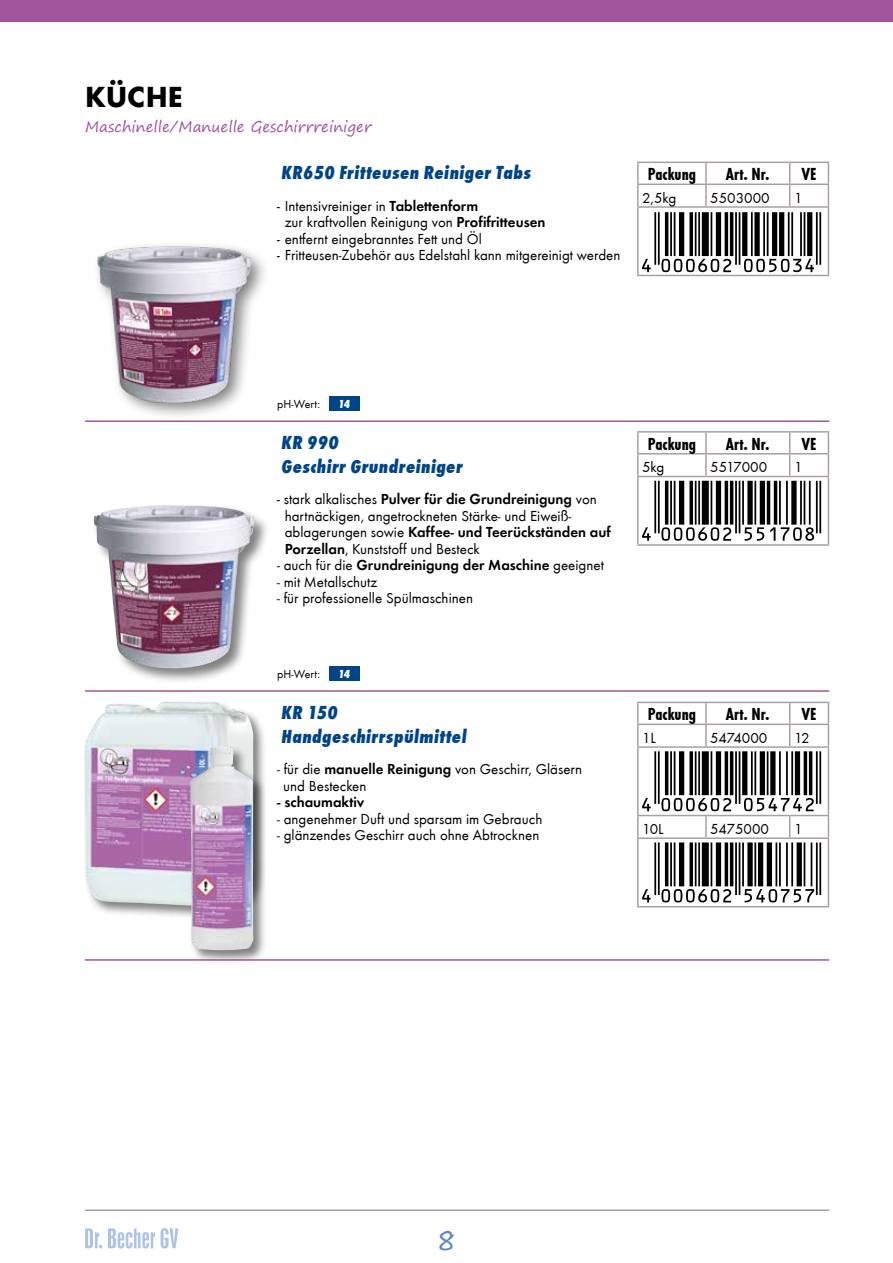
<style>
.page{position:relative;width:893px;height:1263px;background:#fff}
.page>*{position:absolute;margin:0;border:0;box-sizing:border-box;transform-origin:0 0}
.t1{font:700 30px "Futura TTU";color:#000}
.t2{font:30px "Segoe Print";color:#5f89c6}
.t3{font:19.5px/23.4px "Futura TCE Ext Bol Con Obl";letter-spacing:.025em;color:#004587}
.t4{font:18px "Futura TCE Bol Con";color:#000}
.t5{font:15px/16.5px "Futura TCE Boo";color:#000}
.t6{font:15px "Futura TCE Dem";color:#000}
.t7{font:15px "Futura T";color:#000}
.t8{font:15px "Segoe Print";color:#a2559d}
.t9{font:12px "Futura TCE Boo";color:#000}
.t10{font:12px "Futura TCE Ext Bol Con Obl";color:#fff}
.s1{font-family:"Futura T"}
.s2{font-family:"Futura TCE Dem"}
.s3{font-family:"Futura TCE Boo"}
</style>
<div class="page">
<svg style="left:85px;top:1228px;width:17px;height:20px"></svg>
<svg style="left:108px;top:1228px;width:47px;height:20px"></svg>
<svg style="left:161px;top:1228px;width:17px;height:20px"></svg>
<div style="left:0;top:0;width:893px;height:21px;background:#a2559d"></div>
<div style="left:92px;top:503px;width:178px;height:181px;background:#000;opacity:.5"></div>
<img style="left:93px;top:505px;width:162px;height:163px">
<hr style="left:85px;top:690px;width:744px;height:2px;background:#a2559d">
<hr style="left:637px;top:162px;width:69px;height:1px;background:#a8a0a4">
<hr style="left:637px;top:163px;width:2px;height:21px;background:#a8a0a4">
<hr style="left:706px;top:162px;width:84px;height:1px;background:#a8a0a4">
<hr style="left:705px;top:163px;width:2px;height:21px;background:#a8a0a4">
<hr style="left:790px;top:162px;width:39px;height:1px;background:#a8a0a4">
<hr style="left:637px;top:184px;width:69px;height:1px;background:#a8a0a4">
<hr style="left:637px;top:185px;width:2px;height:21px;background:#a8a0a4">
<hr style="left:706px;top:184px;width:84px;height:1px;background:#a8a0a4">
<hr style="left:705px;top:185px;width:2px;height:21px;background:#a8a0a4">
<hr style="left:790px;top:184px;width:39px;height:1px;background:#a8a0a4">
<svg style="left:789px;top:163px;width:1px;height:43px"></svg>
<svg style="left:828px;top:163px;width:1px;height:43px"></svg>
<hr style="left:637px;top:206px;width:69px;height:2px;background:#a8a0a4">
<hr style="left:637px;top:208px;width:2px;height:67px;background:#a8a0a4">
<hr style="left:706px;top:206px;width:84px;height:2px;background:#a8a0a4">
<hr style="left:790px;top:206px;width:39px;height:2px;background:#a8a0a4">
<hr style="left:828px;top:208px;width:1px;height:67px;background:#a8a0a4">
<hr style="left:637px;top:275px;width:69px;height:1px;background:#a8a0a4">
<hr style="left:706px;top:275px;width:84px;height:1px;background:#a8a0a4">
<hr style="left:790px;top:275px;width:39px;height:1px;background:#a8a0a4">
<hr style="left:85px;top:420px;width:744px;height:2px;background:#a2559d">
<hr style="left:637px;top:431px;width:69px;height:2px;background:#a8a0a4">
<hr style="left:637px;top:433px;width:2px;height:20px;background:#a8a0a4">
<hr style="left:706px;top:431px;width:84px;height:2px;background:#a8a0a4">
<hr style="left:790px;top:431px;width:39px;height:2px;background:#a8a0a4">
<hr style="left:637px;top:453px;width:69px;height:1px;background:#a8a0a4">
<hr style="left:637px;top:454px;width:2px;height:22px;background:#a8a0a4">
<hr style="left:790px;top:453px;width:39px;height:1px;background:#a8a0a4">
<svg style="left:828px;top:433px;width:1px;height:43px"></svg>
<hr style="left:637px;top:476px;width:69px;height:1px;background:#a8a0a4">
<hr style="left:637px;top:477px;width:2px;height:67px;background:#a8a0a4">
<hr style="left:790px;top:476px;width:39px;height:1px;background:#a8a0a4">
<hr style="left:828px;top:477px;width:1px;height:67px;background:#a8a0a4">
<hr style="left:637px;top:544px;width:69px;height:2px;background:#a8a0a4">
<hr style="left:706px;top:544px;width:84px;height:2px;background:#a8a0a4">
<hr style="left:790px;top:544px;width:39px;height:2px;background:#a8a0a4">
<div style="left:83px;top:700px;width:184px;height:220px;background:#000;opacity:.5"></div>
<img style="left:97px;top:702px;width:66px;height:18px">
<div style="left:188px;top:745px;width:79px;height:219px;background:#000;opacity:.5"></div>
<img style="left:191px;top:746px;width:30px;height:35px">
<hr style="left:637px;top:702px;width:69px;height:1px;background:#a8a0a4">
<hr style="left:637px;top:703px;width:2px;height:21px;background:#a8a0a4">
<hr style="left:706px;top:702px;width:84px;height:1px;background:#a8a0a4">
<hr style="left:790px;top:702px;width:39px;height:1px;background:#a8a0a4">
<hr style="left:637px;top:724px;width:69px;height:1px;background:#a8a0a4">
<hr style="left:637px;top:725px;width:2px;height:21px;background:#a8a0a4">
<hr style="left:790px;top:724px;width:39px;height:1px;background:#a8a0a4">
<svg style="left:828px;top:703px;width:1px;height:43px"></svg>
<hr style="left:637px;top:746px;width:69px;height:2px;background:#a8a0a4">
<hr style="left:637px;top:748px;width:2px;height:67px;background:#a8a0a4">
<hr style="left:790px;top:746px;width:39px;height:2px;background:#a8a0a4">
<hr style="left:828px;top:748px;width:1px;height:67px;background:#a8a0a4">
<hr style="left:637px;top:815px;width:69px;height:1px;background:#a8a0a4">
<hr style="left:637px;top:816px;width:2px;height:21px;background:#a8a0a4">
<hr style="left:790px;top:815px;width:39px;height:1px;background:#a8a0a4">
<svg style="left:828px;top:816px;width:1px;height:21px"></svg>
<hr style="left:637px;top:837px;width:69px;height:2px;background:#a8a0a4">
<hr style="left:637px;top:839px;width:2px;height:67px;background:#a8a0a4">
<hr style="left:790px;top:837px;width:39px;height:2px;background:#a8a0a4">
<hr style="left:828px;top:839px;width:1px;height:67px;background:#a8a0a4">
<hr style="left:637px;top:906px;width:69px;height:1px;background:#a8a0a4">
<hr style="left:706px;top:906px;width:84px;height:1px;background:#a8a0a4">
<hr style="left:790px;top:906px;width:39px;height:1px;background:#a8a0a4">
<svg style="left:642px;top:703px;width:179px;height:199px"></svg>
<div style="left:329px;top:396px;width:31px;height:14px;background:#004587"></div>
<div style="left:329px;top:666px;width:31px;height:14px;background:#004587"></div>
<hr style="left:85px;top:959px;width:744px;height:2px;background:#a2559d">
<svg style="left:642px;top:433px;width:179px;height:108px"></svg>
<img style="left:97px;top:245px;width:168px;height:171px">
<svg style="left:642px;top:212px;width:179px;height:60px"></svg>
<hr style="left:85px;top:1209px;width:744px;height:2px;background:#9ea5a9">
<h1 class="t1" style="left:85px;top:80px;width:99px">KÜCHE</h1>
<p class="t8" style="left:85px;top:113px;width:288px">Maschinelle/Manuelle Geschirrreiniger</p>
<h2 class="t3" style="left:281px;top:161px;width:251px">KR650 Fritteusen Reiniger Tabs</h2>
<p class="t5" style="left:285px;top:197px;width:262px;text-indent:-8px"><span class="s1">-</span> Intensivreiniger in <span class="s2">Tablettenform<br></span>zur kraftvollen Reinigung von <span class="s2">Profifritteusen</span></p>
<p class="t5" style="left:277px;top:230px;width:206px"><span class="s1">-</span> entfernt eingebranntes Fett und Öl</p>
<p class="t5" style="left:277px;top:247px;width:345px"><span class="s1">-</span> Fritteusen-Zubehör aus Edelstahl kann mitgereinigt werden</p>
<p class="t4" style="left:648px;top:164px;width:50px">Packung</p>
<p class="t4" style="left:726px;top:164px;width:45px">Art. Nr.</p>
<p class="t4" style="left:801px;top:164px;width:17px">VE</p>
<p class="t7" style="left:642px;top:189px;width:36px">2,5kg</p>
<p class="t7" style="left:710px;top:189px;width:61px">5503000</p>
<p class="t7" style="left:794px;top:189px;width:10px">1</p>
<p class="t9" style="left:277px;top:396px;width:44px">pH-Wert:</p>
<p class="t10" style="left:338px;top:397px;width:14px">14</p>
<h2 class="t3" style="left:281px;top:431px;width:183px">KR 990<br>Geschirr Grundreiniger</h2>
<p class="t6" style="left:277px;top:490px;width:321px"><span class="s1">-</span> <span class="s3">stark alkalisches</span> Pulver für die Grundreinigung <span class="s3">von</span></p>
<p class="t5" style="left:285px;top:507px;width:288px">hartnäckigen, angetrockneten Stärke- und Eiweiß-</p>
<p class="t6" style="left:285px;top:523px;width:328px"><span class="s3">ablagerungen sowie</span> Kaffee- und Teerückständen auf</p>
<p class="t5" style="left:285px;top:540px;width:197px"><span class="s2">Porzellan</span>, Kunststoff und Besteck</p>
<p class="t6" style="left:277px;top:556px;width:328px"><span class="s3">- auch für die</span> Grundreinigung der Maschine <span class="s3">geeignet</span></p>
<p class="t5" style="left:277px;top:573px;width:102px">- mit Metallschutz</p>
<p class="t5" style="left:277px;top:590px;width:197px">- für professionelle Spülmaschinen</p>
<p class="t9" style="left:277px;top:666px;width:44px">pH-Wert:</p>
<p class="t10" style="left:338px;top:667px;width:14px">14</p>
<h2 class="t3" style="left:281px;top:701px;width:187px">KR 150<br>Handgeschirrspülmittel</h2>
<p class="t5" style="left:283px;top:761px;width:300px;text-indent:-6px">- für die <span class="s2">manuelle Reinigung</span> von Geschirr, Gläsern und Bestecken</p>
<p class="t6" style="left:277px;top:793px;width:89px">- schaumaktiv</p>
<p class="t5" style="left:277px;top:810px;width:267px">- angenehmer Duft und sparsam im Gebrauch</p>
<p class="t5" style="left:277px;top:827px;width:264px">- glänzendes Geschirr auch ohne Abtrocknen</p>
<p class="t4" style="left:648px;top:433px;width:50px">Packung</p>
<p class="t4" style="left:726px;top:433px;width:45px">Art. Nr.</p>
<p class="t4" style="left:801px;top:433px;width:17px">VE</p>
<p class="t7" style="left:642px;top:459px;width:24px">5kg</p>
<p class="t7" style="left:710px;top:459px;width:59px">5517000</p>
<p class="t7" style="left:794px;top:459px;width:10px">1</p>
<p class="t4" style="left:648px;top:704px;width:50px">Packung</p>
<p class="t4" style="left:726px;top:704px;width:45px">Art. Nr.</p>
<p class="t4" style="left:801px;top:704px;width:17px">VE</p>
<p class="t7" style="left:642px;top:729px;width:15px">1L</p>
<p class="t7" style="left:710px;top:729px;width:59px">5474000</p>
<p class="t7" style="left:794px;top:729px;width:17px">12</p>
<p class="t7" style="left:642px;top:820px;width:23px">10L</p>
<p class="t7" style="left:710px;top:820px;width:60px">5475000</p>
<p class="t7" style="left:794px;top:820px;width:10px">1</p>
<h1 class="t2" style="left:435px;top:1213px;width:23px">8</h1>
</div>
